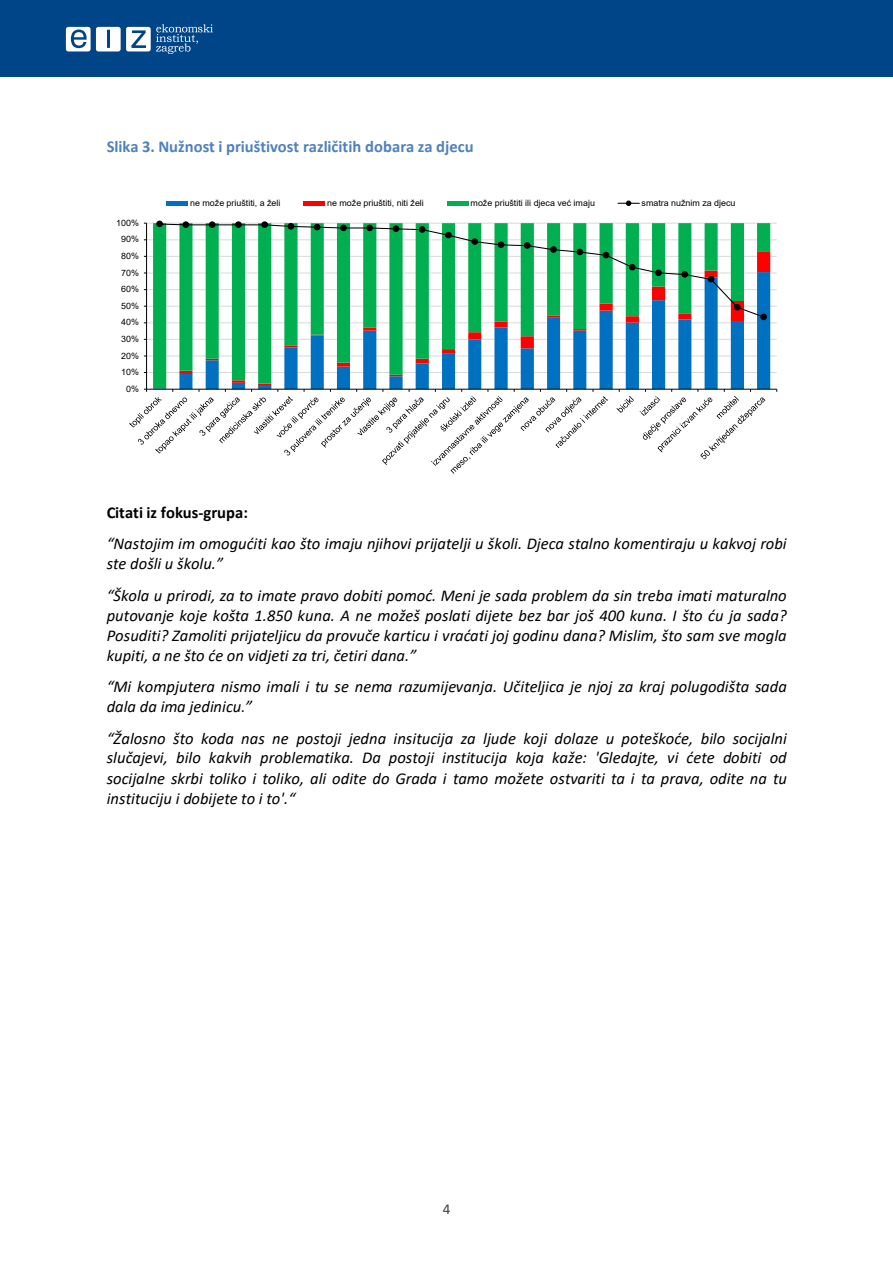
<style>
.page{position:relative;width:893px;height:1263px;background:#fff}
.page>*{position:absolute;margin:0;border:0;box-sizing:border-box;transform-origin:0 0}
.t1{font:italic 16.5px/20.1px "Calibri";color:#000}
.t2{font:700 16.5px "Calibri";letter-spacing:-.005em;color:#4f81bd}
.t3{font:700 16.5px "Calibri";letter-spacing:.005em;color:#000}
.t4{font:15.15px "Calibri";color:#404040}
.t5{font:8.7px "Arial";letter-spacing:-.005em;color:#000}
.s1{font-family:"Times New Roman";font-style:normal}
</style>
<div class="page">
<div style="left:0;top:0;width:893px;height:76px;background:#004588"></div>
<svg style="left:66px;top:24px;width:147px;height:30px"></svg>
<hr style="left:147px;top:372px;width:630px;height:1px;background:#d9d9d9">
<hr style="left:147px;top:356px;width:630px;height:1px;background:#d9d9d9">
<hr style="left:147px;top:339px;width:630px;height:1px;background:#d9d9d9">
<hr style="left:147px;top:322px;width:630px;height:1px;background:#d9d9d9">
<hr style="left:147px;top:306px;width:630px;height:1px;background:#d9d9d9">
<hr style="left:147px;top:289px;width:630px;height:1px;background:#d9d9d9">
<hr style="left:147px;top:273px;width:630px;height:1px;background:#d9d9d9">
<hr style="left:147px;top:256px;width:630px;height:1px;background:#d9d9d9">
<hr style="left:147px;top:239px;width:630px;height:1px;background:#d9d9d9">
<hr style="left:147px;top:223px;width:630px;height:1px;background:#d9d9d9">
<svg style="left:153px;top:223px;width:617px;height:165px"></svg>
<hr style="left:146px;top:223px;width:1px;height:166px;background:#000">
<hr style="left:147px;top:389px;width:630px;height:1px;background:#000">
<svg style="left:159px;top:223px;width:606px;height:95px"></svg>
<div style="left:156px;top:221px;width:7px;height:6px;border:1px solid #000;border-radius:50%"></div>
<div style="left:182px;top:221px;width:7px;height:7px;border:1px solid #000;border-radius:50%"></div>
<div style="left:209px;top:221px;width:7px;height:7px;border:1px solid #000;border-radius:50%"></div>
<div style="left:235px;top:221px;width:7px;height:7px;border:1px solid #000;border-radius:50%"></div>
<div style="left:261px;top:221px;width:7px;height:7px;border:1px solid #000;border-radius:50%"></div>
<div style="left:288px;top:223px;width:6px;height:7px;border:1px solid #000;border-radius:50%"></div>
<svg style="left:314px;top:224px;width:6px;height:6px"></svg>
<div style="left:340px;top:225px;width:7px;height:6px;border:1px solid #000;border-radius:50%"></div>
<div style="left:366px;top:225px;width:7px;height:6px;border:1px solid #000;border-radius:50%"></div>
<div style="left:393px;top:225px;width:6px;height:7px;border:1px solid #000;border-radius:50%"></div>
<div style="left:419px;top:226px;width:6px;height:7px;border:1px solid #000;border-radius:50%"></div>
<div style="left:445px;top:232px;width:7px;height:6px;border:1px solid #000;border-radius:50%"></div>
<div style="left:471px;top:238px;width:7px;height:7px;border:1px solid #000;border-radius:50%"></div>
<div style="left:498px;top:241px;width:6px;height:7px;border:1px solid #000;border-radius:50%"></div>
<div style="left:524px;top:242px;width:7px;height:7px;border:1px solid #000;border-radius:50%"></div>
<div style="left:550px;top:246px;width:7px;height:7px;border:1px solid #000;border-radius:50%"></div>
<svg style="left:577px;top:249px;width:6px;height:6px"></svg>
<div style="left:576px;top:249px;width:7px;height:6px;border:1px solid #000;border-radius:50%"></div>
<svg style="left:603px;top:252px;width:6px;height:6px"></svg>
<svg style="left:629px;top:264px;width:6px;height:6px"></svg>
<div style="left:629px;top:264px;width:7px;height:6px;border:1px solid #000;border-radius:50%"></div>
<div style="left:655px;top:269px;width:7px;height:7px;border:1px solid #000;border-radius:50%"></div>
<div style="left:681px;top:271px;width:7px;height:7px;border:1px solid #000;border-radius:50%"></div>
<svg style="left:708px;top:276px;width:6px;height:6px"></svg>
<div style="left:734px;top:304px;width:7px;height:7px;border:1px solid #000;border-radius:50%"></div>
<div style="left:760px;top:314px;width:7px;height:6px;border:1px solid #000;border-radius:50%"></div>
<svg style="left:129px;top:389px;width:479px;height:85px"></svg>
<svg style="left:616px;top:389px;width:18px;height:24px"></svg>
<svg style="left:640px;top:389px;width:125px;height:70px"></svg>
<hr style="left:167px;top:201px;width:21px;height:4px;background:#0070c0">
<hr style="left:304px;top:201px;width:21px;height:4px;background:#f00">
<hr style="left:447px;top:201px;width:21px;height:4px;background:#00b050">
<svg style="left:618px;top:200px;width:21px;height:6px"></svg>
<p class="t2" style="left:107px;top:135px;width:368px">Slika 3. Nužnost i priuštivost različitih dobara za djecu</p>
<p class="t5" style="left:116px;top:217px;width:24px">100%</p>
<p class="t5" style="left:121px;top:233px;width:19px">90%</p>
<p class="t5" style="left:121px;top:250px;width:19px">80%</p>
<p class="t5" style="left:121px;top:267px;width:19px">70%</p>
<p class="t5" style="left:121px;top:283px;width:19px">60%</p>
<p class="t5" style="left:121px;top:300px;width:19px">50%</p>
<p class="t5" style="left:121px;top:316px;width:19px">40%</p>
<p class="t5" style="left:121px;top:333px;width:19px">30%</p>
<p class="t5" style="left:121px;top:350px;width:19px">20%</p>
<p class="t5" style="left:121px;top:366px;width:19px">10%</p>
<p class="t5" style="left:126px;top:383px;width:14px">0%</p>
<p class="t5" style="left:190px;top:197px;width:92px">ne može priuštiti, a želi</p>
<p class="t5" style="left:327px;top:197px;width:98px">ne može priuštiti, niti želi</p>
<p class="t5" style="left:471px;top:197px;width:126px">može priuštiti ili djeca već imaju</p>
<p class="t5" style="left:642px;top:197px;width:95px">smatra nužnim za djecu</p>
<p class="t3" style="left:107px;top:501px;width:143px">Citati iz fokus-grupa:</p>
<p class="t1" style="left:107px;top:533px;width:681px">“Nastojim im omogućiti kao što imaju njihovi prijatelji u školi. Djeca stalno komentiraju u kakvoj robi ste došli u školu.”</p>
<p class="t1" style="left:107px;top:584px;width:682px;text-align:justify">“Škola u prirodi, za to imate pravo dobiti pomoć. Meni je sada problem da sin treba imati maturalno putovanje koje košta 1.850 kuna. A ne možeš poslati dijete bez bar još 400 kuna. I što ću ja sada?<br>Posuditi? Zamoliti prijateljicu da provuče karticu i vraćati joj godinu dana? Mislim, što sam sve mogla kupiti, a ne što će on vidjeti za tri, četiri dana.”</p>
<p class="t1" style="left:107px;top:676px;width:682px">“Mi kompjutera nismo imali i tu se nema razumijevanja. Učiteljica je njoj za kraj polugodišta sada dala da ima jedinicu<span class="s1">.</span>”</p>
<p class="t1" style="left:107px;top:727px;width:682px;text-align:justify">“Žalosno što koda nas ne postoji jedna insitucija za ljude koji dolaze u poteškoće, bilo socijalni slučajevi, bilo kakvih problematika. Da postoji institucija koja kaže: 'Gledajte, vi ćete dobiti od socijalne skrbi toliko i toliko, ali odite do Grada i tamo možete ostvariti ta i ta prava, odite na tu instituciju i dobijete to i to'.“</p>
<p class="t4" style="left:443px;top:1198px;width:9px">4</p>
</div>
